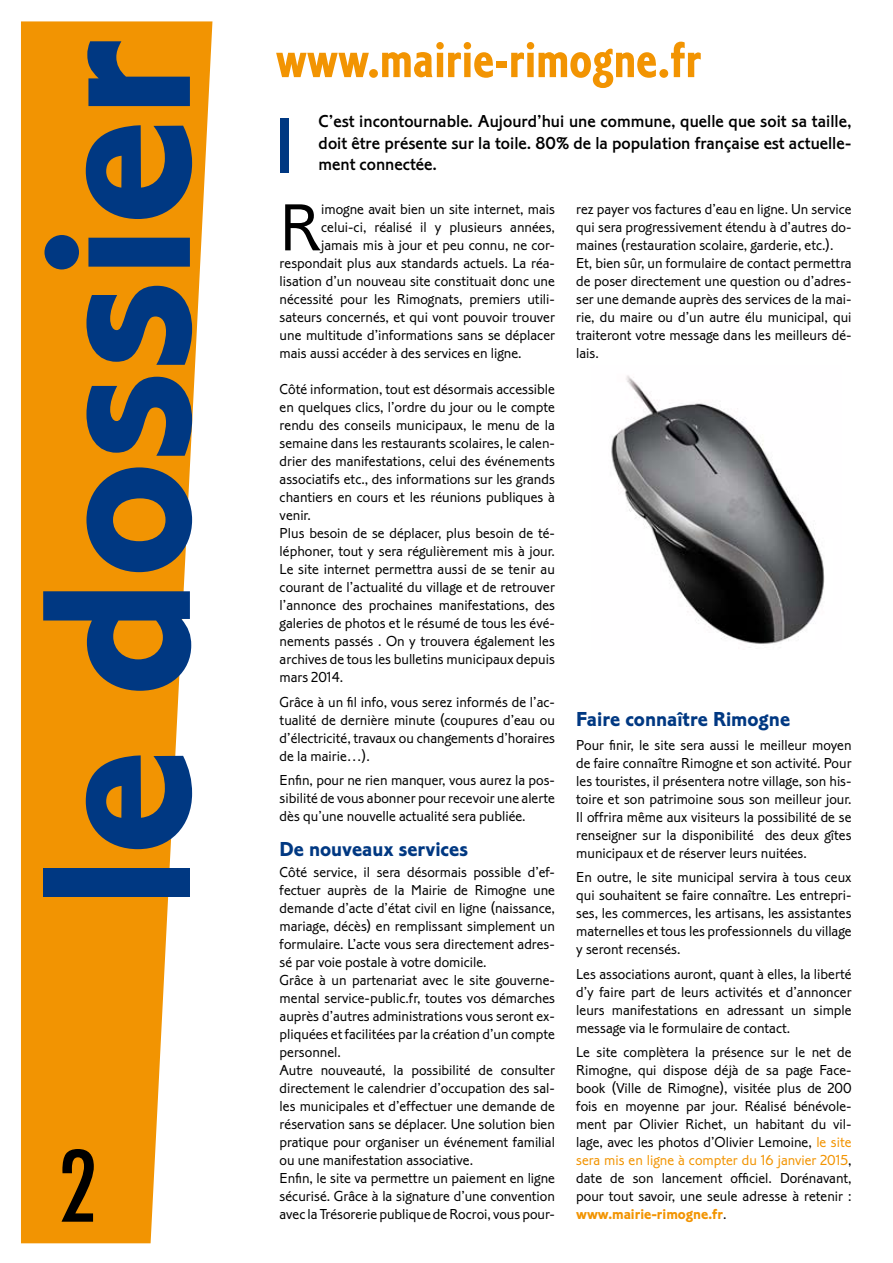
<style>
.page{position:relative;width:893px;height:1263px;background:#fff}
.page>*{position:absolute;margin:0;border:0;box-sizing:border-box;transform-origin:0 0}
.t1{font:219.6px "Corinthian Bold Plain";color:#003882}
.t2{font:500 condensed 95.25px "Futura";color:#000}
.t3{font:69px "Corinthian Light Plain";color:#000}
.t4{font:52.5px "Corinthian Bold Condensed Plain";color:#f29402}
.t5{font:21px "Corinthian Bold Plain";color:#003882}
.t6{font:18px/21.6px "Corinthian Medium Plain";color:#000;text-align:justify}
.t7{font:15px/18px "Corinthian Light Plain";color:#000;text-align:justify}
.t8{font:15px "Corinthian Bold Plain";color:#f29402}
.s1{color:#f29402}
.s2{font-family:"Corinthian Light Plain";color:#000}
</style>
<div class="page">
<svg style="left:21px;top:21px;width:191px;height:1222px;fill:#f29402"></svg>
<div style="left:280px;top:118px;width:9px;height:54px;background:#003882"></div>
<img style="left:611px;top:375px;width:214px;height:273px">
<h1 class="t1" style="left:-14px;top:910px;width:875px;rotate:-90deg">le dossier</h1>
<h2 class="t2" style="left:58px;top:1125px;width:41px">2</h2>
<h3 class="t4" style="left:276px;top:28px;width:427px">www.mairie-rimogne.fr</h3>
<p class="t6" style="left:319px;top:110px;width:534px">C’est incontournable. Aujourd’hui une commune, quelle que soit sa taille, doit être présente sur la toile. 80% de la population française est actuelle&shy;ment connectée.</p>
<h3 class="t3" style="left:280px;top:186px;width:43px">R</h3>
<p class="t7" style="left:321px;top:200px;width:235px">imogne avait bien un site internet, mais</p>
<p class="t7" style="left:321px;top:218px;width:235px">celui-ci, réalisé il y plusieurs années,</p>
<p class="t7" style="left:321px;top:236px;width:235px">jamais mis à jour et peu connu, ne cor-</p>
<p class="t7" style="left:280px;top:254px;width:277px">respondait plus aux standards actuels. La réa-</p>
<p class="t7" style="left:280px;top:272px;width:277px">lisation d’un nouveau site constituait donc une</p>
<p class="t7" style="left:280px;top:290px;width:277px">nécessité pour les Rimognats, premiers utili-</p>
<p class="t7" style="left:280px;top:308px;width:277px">sateurs concernés, et qui vont pouvoir trouver</p>
<p class="t7" style="left:280px;top:326px;width:277px">une multitude d’informations sans se déplacer</p>
<p class="t7" style="left:280px;top:344px;width:243px">mais aussi accéder à des services en ligne.</p>
<p class="t7" style="left:280px;top:380px;width:277px;text-align:left">Côté information, tout est désormais accessible en quelques clics, l’ordre du jour ou le compte rendu des conseils municipaux, le menu de la semaine dans les restaurants scolaires, le calen&shy;drier des manifestations, celui des événements associatifs etc., des informations sur les grands chantiers en cours et les réunions publiques à venir.<br>Plus besoin de se déplacer, plus besoin de té&shy;léphoner, tout y sera régulièrement mis à jour.<br>Le site internet permettra aussi de se tenir au courant de l’actualité du village et de retrouver l’annonce des prochaines manifestations, des galeries de photos et le résumé de tous les évé&shy;nements passés . On y trouvera également les archives de tous les bulletins municipaux depuis mars 2014.</p>
<p class="t7" style="left:280px;top:693px;width:277px">Grâce à un fil info, vous serez informés de l’ac&shy;tualité de dernière minute (coupures d’eau ou d’électricité, travaux ou changements d’horaires de la mairie…).</p>
<p class="t7" style="left:280px;top:771px;width:277px">Enfin, pour ne rien manquer, vous aurez la pos&shy;sibilité de vous abonner pour recevoir une alerte dès qu’une nouvelle actualité sera publiée.</p>
<h3 class="t5" style="left:280px;top:837px;width:190px">De nouveaux services</h3>
<p class="t7" style="left:280px;top:862px;width:277px;text-align:left">Côté service, il sera désormais possible d’ef&shy;fectuer auprès de la Mairie de Rimogne une demande d’acte d’état civil en ligne (naissance, mariage, décès) en remplissant simplement un formulaire. L’acte vous sera directement adres&shy;sé par voie postale à votre domicile.<br>Grâce à un partenariat avec le site gouverne&shy;mental service-public.fr, toutes vos démarches auprès d’autres administrations vous seront ex&shy;pliquées et facilitées par la création d’un compte personnel.<br>Autre nouveauté, la possibilité de consulter directement le calendrier d’occupation des sal&shy;les municipales et d’effectuer une demande de réservation sans se déplacer. Une solution bien pratique pour organiser un événement familial ou une manifestation associative.<br>Enfin, le site va permettre un paiement en ligne sécurisé. Grâce à la signature d’une convention avec la Trésorerie publique de Rocroi, vous pour-</p>
<p class="t7" style="left:576px;top:200px;width:277px;text-align:left">rez payer vos factures d’eau en ligne. Un service qui sera progressivement étendu à d’autres do&shy;maines (restauration scolaire, garderie, etc.).<br>Et, bien sûr, un formulaire de contact permettra de poser directement une question ou d’adres&shy;ser une demande auprès des services de la mai&shy;rie, du maire ou d’un autre élu municipal, qui traiteront votre message dans les meilleurs dé&shy;lais.</p>
<h3 class="t5" style="left:576px;top:706px;width:215px">Faire connaître Rimogne</h3>
<p class="t7" style="left:576px;top:736px;width:277px">Pour finir, le site sera aussi le meilleur moyen de faire connaître Rimogne et son activité. Pour les touristes, il présentera notre village, son his&shy;toire et son patrimoine sous son meilleur jour.<br>Il offrira même aux visiteurs la possibilité de se renseigner sur la disponibilité des deux gîtes municipaux et de réserver leurs nuitées.</p>
<p class="t7" style="left:576px;top:868px;width:277px">En outre, le site municipal servira à tous ceux qui souhaitent se faire connaître. Les entrepri&shy;ses, les commerces, les artisans, les assistantes maternelles et tous les professionnels du village y seront recensés.</p>
<p class="t7" style="left:576px;top:965px;width:277px">Les associations auront, quant à elles, la liberté d’y faire part de leurs activités et d’annoncer leurs manifestations en adressant un simple message via le formulaire de contact.</p>
<p class="t7" style="left:576px;top:1043px;width:277px">Le site complètera la présence sur le net de Rimogne, qui dispose déjà de sa page Face&shy;book (Ville de Rimogne), visitée plus de 200 fois en moyenne par jour. Réalisé bénévole&shy;ment par Olivier Richet, un habitant du vil&shy;lage, avec les photos d’Olivier Lemoine, <span class="s1">le site sera mis en ligne à compter du 16 janvier 2015</span>, date de son lancement officiel. Dorénavant, pour tout savoir, une seule adresse à retenir :</p>
<p class="t8" style="left:576px;top:1205px;width:152px">www.mairie-rimogne.fr<span class="s2">.</span></p>
</div>
